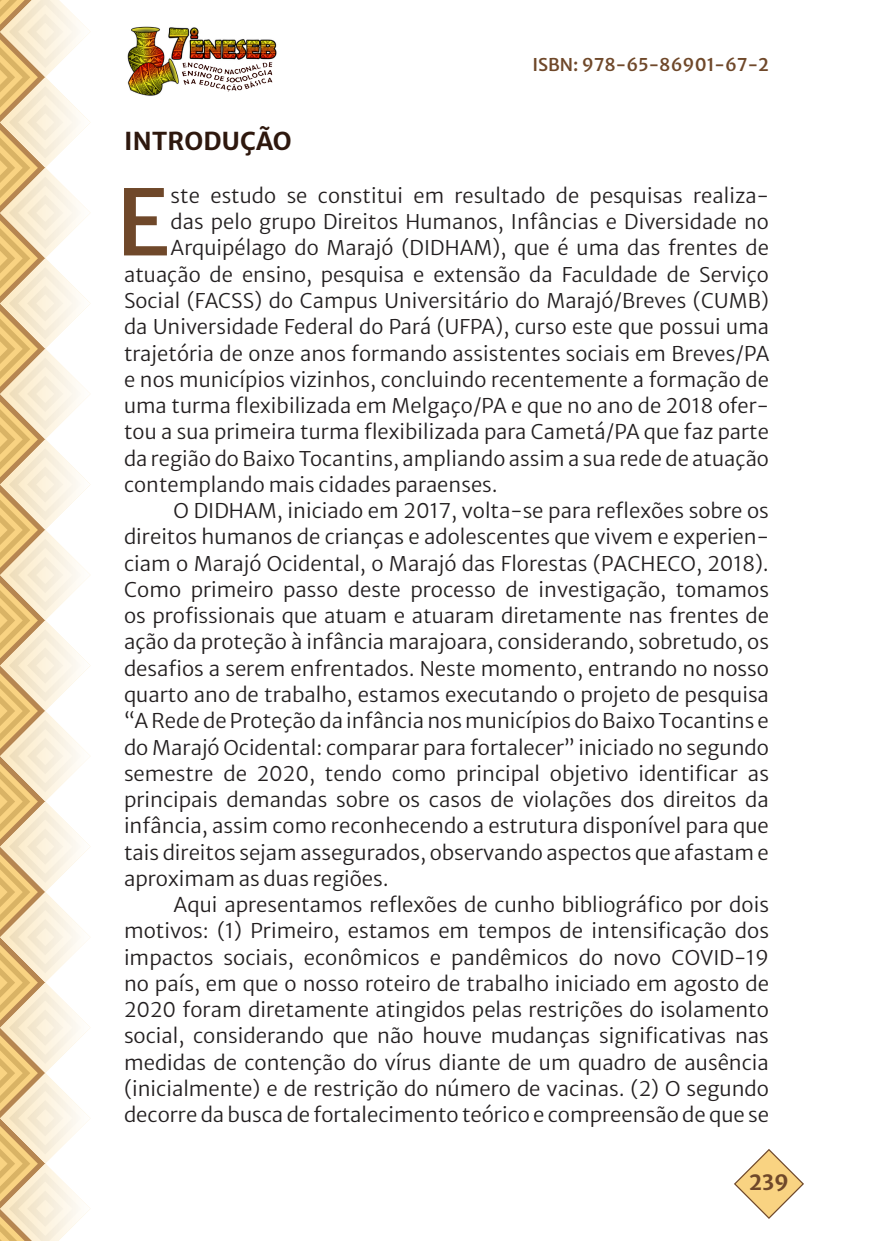
<style>
.page{position:relative;width:893px;height:1241px;background:#fff}
.page>*{position:absolute;margin:0;border:0;box-sizing:border-box;transform-origin:0 0}
._3_CAPITULAR{font:500 90.65px "Merriweather Sans";color:#6f482a}
._5_SUBTÍTULO{font:700 24.5px "Merriweather Sans";letter-spacing:.01em;color:#2e180e}
.t1{font:700 21px "Merriweather Sans";color:#6f482a}
._4_CORPO{font:300 20.12px/26.2px "Merriweather Sans";color:#231f20;text-align:justify}
._3_CAPITULAR-2{font:300 20.12px "Merriweather Sans";letter-spacing:.005em;color:#231f20}
.t2{font:500 17.5px "Merriweather Sans";color:#6f482a}
</style>
<div class="page">
<img style="left:127px;top:26px;width:150px;height:70px">
<svg style="left:0;top:0;width:90px;height:1240px"></svg>
<svg style="left:734px;top:1149px;width:70px;height:69px"></svg>
<p class="t2" style="left:532px;top:49px;width:238px">ISBN: 978-65-86901-67-2</p>
<p class="_5_SUBTÍTULO" style="left:124px;top:120px;width:169px">INTRODUÇÃO</p>
<p class="_3_CAPITULAR" style="left:116px;top:143px;width:55px">E</p>
<p class="_3_CAPITULAR-2" style="left:171px;top:178px;width:600px">ste estudo se constitui em resultado de pesquisas realiza-</p>
<p class="_3_CAPITULAR-2" style="left:171px;top:204px;width:600px">das pelo grupo Direitos Humanos, Infâncias e Diversidade no</p>
<p class="_3_CAPITULAR-2" style="left:171px;top:230px;width:600px">Arquipélago do Marajó (DIDHAM), que é uma das frentes de</p>
<p class="_3_CAPITULAR-2" style="left:124px;top:257px;width:646px">atuação de ensino, pesquisa e extensão da Faculdade de Serviço</p>
<p class="_3_CAPITULAR-2" style="left:124px;top:283px;width:646px">Social (FACSS) do Campus Universitário do Marajó/Breves (CUMB)</p>
<p class="_3_CAPITULAR-2" style="left:124px;top:309px;width:646px">da Universidade Federal do Pará (UFPA), curso este que possui uma</p>
<p class="_3_CAPITULAR-2" style="left:124px;top:335px;width:647px">trajetória de onze anos formando assistentes sociais em Breves/PA</p>
<p class="_3_CAPITULAR-2" style="left:124px;top:362px;width:646px">e nos municípios vizinhos, concluindo recentemente a formação de</p>
<p class="_3_CAPITULAR-2" style="left:124px;top:388px;width:646px">uma turma flexibilizada em Melgaço/PA e que no ano de 2018 ofer-</p>
<p class="_3_CAPITULAR-2" style="left:124px;top:414px;width:646px">tou a sua primeira turma flexibilizada para Cametá/PA que faz parte</p>
<p class="_3_CAPITULAR-2" style="left:124px;top:440px;width:646px">da região do Baixo Tocantins, ampliando assim a sua rede de atuação</p>
<p class="_3_CAPITULAR-2" style="left:124px;top:467px;width:375px">contemplando mais cidades paraenses.</p>
<p class="_4_CORPO" style="left:124px;top:495px;width:646px;text-indent:50px">O DIDHAM, iniciado em 2017, volta-se para reflexões sobre os direitos humanos de crianças e adolescentes que vivem e experien&shy;ciam o Marajó Ocidental, o Marajó das Florestas (PACHECO, 2018).<br>Como primeiro passo deste processo de investigação, tomamos os profissionais que atuam e atuaram diretamente nas frentes de ação da proteção à infância marajoara, considerando, sobretudo, os desafios a serem enfrentados. Neste momento, entrando no nosso quarto ano de trabalho, estamos executando o projeto de pesquisa “A Rede de Proteção da infância nos municípios do Baixo Tocantins e do Marajó Ocidental: comparar para fortalecer” iniciado no segundo semestre de 2020, tendo como principal objetivo identificar as principais demandas sobre os casos de violações dos direitos da infância, assim como reconhecendo a estrutura disponível para que tais direitos sejam assegurados, observando aspectos que afastam e aproximam as duas regiões.</p>
<p class="_4_CORPO" style="left:124px;top:889px;width:646px;text-indent:50px">Aqui apresentamos reflexões de cunho bibliográfico por dois motivos: (1) Primeiro, estamos em tempos de intensificação dos impactos sociais, econômicos e pandêmicos do novo COVID-19 no país, em que o nosso roteiro de trabalho iniciado em agosto de 2020 foram diretamente atingidos pelas restrições do isolamento social, considerando que não houve mudanças significativas nas medidas de contenção do vírus diante de um quadro de ausência (inicialmente) e de restrição do número de vacinas. (2) O segundo decorre da busca de fortalecimento teórico e compreensão de que se</p>
<p class="t1" style="left:749px;top:1164px;width:41px">239</p>
</div>
